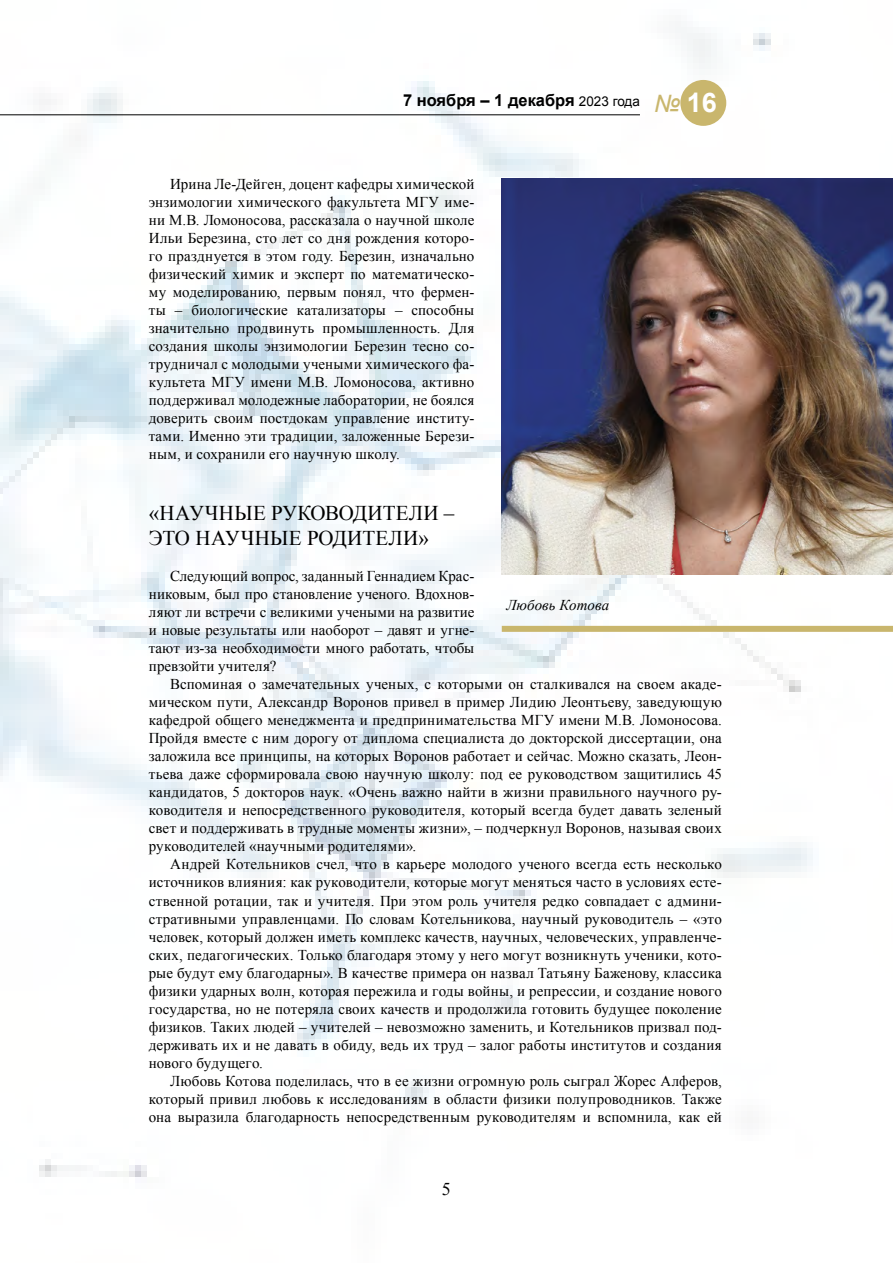
<style>
.page{position:relative;width:893px;height:1263px;background:#fff}
.page>*{position:absolute;margin:0;border:0;box-sizing:border-box;transform-origin:0 0}
.t1{font:700 27px "Arial";color:#fff}
.t2{font:21px/25.2px "Times New Roman";letter-spacing:.01em;color:#000}
.t3{font:18px "Times New Roman";color:#000}
.t4{font:700 16.5px "Arial";color:#000}
.t5{font:15px/18px "Times New Roman";letter-spacing:.01em;color:#000;text-align:justify}
.t6{font:italic 15px "Times New Roman";letter-spacing:.005em;color:#000}
.s1{font-weight:400;font-size:13.5px}
.s2{font-weight:400;font-style:italic;font-size:24px;color:#c9b66d}
</style>
<div class="page">
<img style="left:0;top:27px;width:893px;height:1150px">
<div style="left:502px;top:626px;width:391px;height:6px;background:#c9b66d"></div>
<img style="left:502px;top:179px;width:391px;height:395px">
<hr style="left:0;top:114px;width:640px;height:1px;background:#000">
<div style="left:680px;top:80px;width:46px;height:46px;background:#c9b66d;border-radius:50%"></div>
<p class="t4" style="left:403px;top:89px;width:238px">7 ноября ‒ 1 декабря <span class="s1">2023 года</span></p>
<h1 class="t1" style="left:654px;top:84px;width:64px"><span class="s2">№</span> 16</h1>
<p class="t5" style="left:149px;top:175px;width:327px;text-indent:21px">Ирина Ле-Дейген, доцент кафедры химической энзимологии химического факультета МГУ име&shy;ни М.В. Ломоносова, рассказала о научной школе Ильи Березина, сто лет со дня рождения которо&shy;го празднуется в этом году. Березин, изначально физический химик и эксперт по математическо&shy;му моделированию, первым понял, что фермен&shy;ты ‒ биологические катализаторы ‒ способны значительно продвинуть промышленность. Для создания школы энзимологии Березин тесно со&shy;трудничал с молодыми учеными химического фа&shy;культета МГУ имени М.В. Ломоносова, активно поддерживал молодежные лаборатории, не боялся доверить своим постдокам управление институ&shy;тами. Именно эти традиции, заложенные Берези&shy;ным, и сохранили его научную школу.</p>
<h2 class="t2" style="left:149px;top:500px;width:307px">«НАУЧНЫЕ РУКОВОДИТЕЛИ ‒<br>ЭТО НАУЧНЫЕ РОДИТЕЛИ»</h2>
<p class="t5" style="left:149px;top:567px;width:327px;text-indent:21px">Следующий вопрос, заданный Геннадием Крас&shy;никовым, был про становление ученого. Вдохнов&shy;ляют ли встречи с великими учеными на развитие и новые результаты или наоборот ‒ давят и угне&shy;тают из-за необходимости много работать, чтобы превзойти учителя?</p>
<p class="t5" style="left:149px;top:675px;width:575px;text-indent:21px">Вспоминая о замечательных ученых, с которыми он сталкивался на своем акаде&shy;мическом пути, Александр Воронов привел в пример Лидию Леонтьеву, заведующую кафедрой общего менеджмента и предпринимательства МГУ имени М.В. Ломоносова.<br>Пройдя вместе с ним дорогу от диплома специалиста до докторской диссертации, она заложила все принципы, на которых Воронов работает и сейчас. Можно сказать, Леон&shy;тьева даже сформировала свою научную школу: под ее руководством защитились 45 кандидатов, 5 докторов наук. «Очень важно найти в жизни правильного научного ру&shy;ководителя и непосредственного руководителя, который всегда будет давать зеленый свет и поддерживать в трудные моменты жизни», ‒ подчеркнул Воронов, называя своих руководителей «научными родителями».</p>
<p class="t5" style="left:149px;top:855px;width:575px;text-indent:21px">Андрей Котельников счел, что в карьере молодого ученого всегда есть несколько источников влияния: как руководители, которые могут меняться часто в условиях есте&shy;ственной ротации, так и учителя. При этом роль учителя редко совпадает с админи&shy;стративными управленцами. По словам Котельникова, научный руководитель ‒ «это человек, который должен иметь комплекс качеств, научных, человеческих, управленче&shy;ских, педагогических. Только благодаря этому у него могут возникнуть ученики, кото&shy;рые будут ему благодарны». В качестве примера он назвал Татьяну Баженову, классика физики ударных волн, которая пережила и годы войны, и репрессии, и создание нового государства, но не потеряла своих качеств и продолжила готовить будущее поколение физиков. Таких людей ‒ учителей ‒ невозможно заменить, и Котельников призвал под&shy;держивать их и не давать в обиду, ведь их труд ‒ залог работы институтов и создания нового будущего.</p>
<p class="t5" style="left:149px;top:1071px;width:575px;text-indent:21px">Любовь Котова поделилась, что в ее жизни огромную роль сыграл Жорес Алферов, который привил любовь к исследованиям в области физики полупроводников. Также она выразила благодарность непосредственным руководителям и вспомнила, как ей</p>
<p class="t6" style="left:506px;top:595px;width:104px">Любовь Котова</p>
<p class="t3" style="left:442px;top:1176px;width:10px">5</p>
</div>
